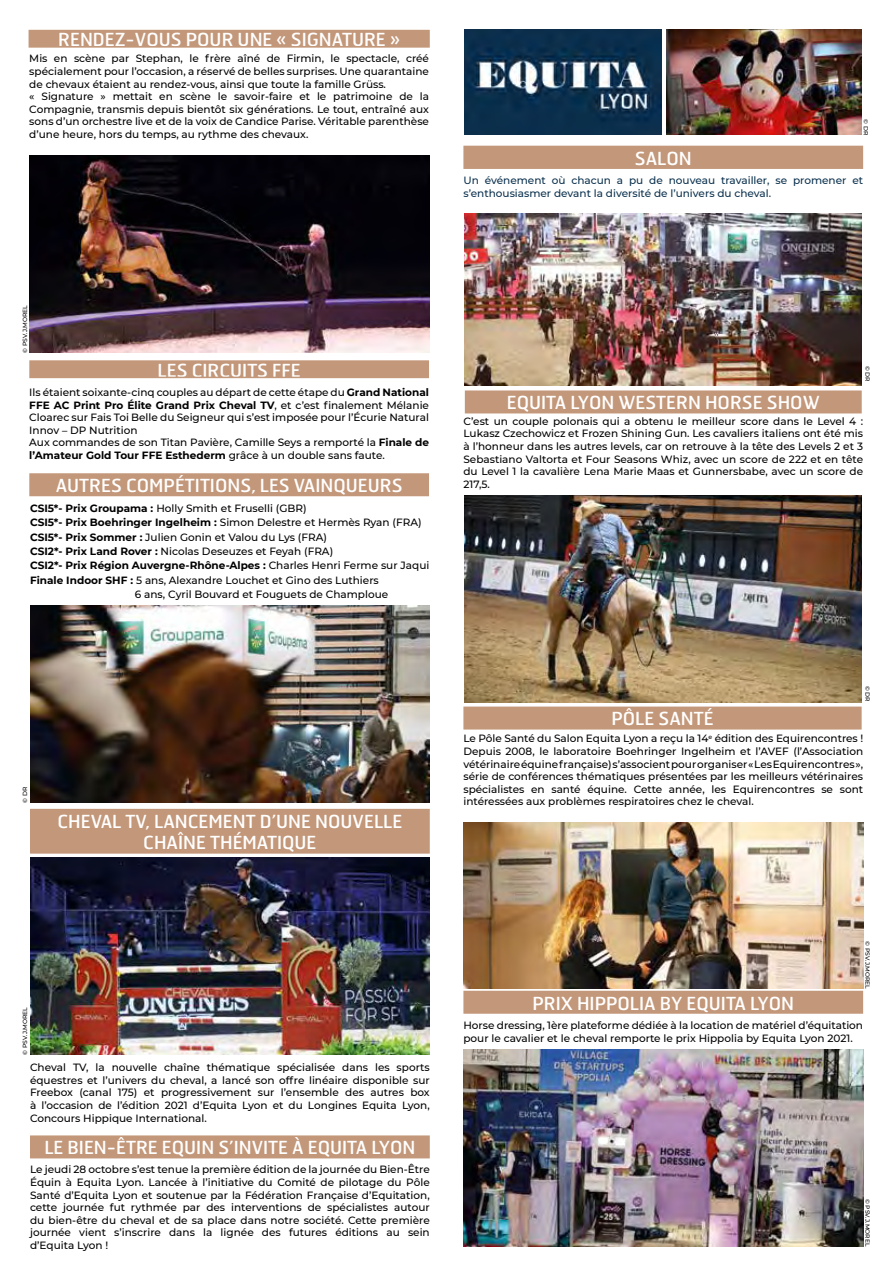
<style>
.page{position:relative;width:893px;height:1263px;background:#fff}
.page>*{position:absolute;margin:0;border:0;box-sizing:border-box;transform-origin:0 0}
.t1{font:18px/21.6px "Hermes";color:#fff;text-align:center}
.t2{font:500 10.5px/12.6px "Montserrat";color:#000;text-align:justify}
.t3{font:700 10.5px "Montserrat";color:#000}
.t4{font:500 10.5px/12.6px "Montserrat";color:#0b314e}
.t5{font:500 6px "Montserrat";color:#000}
.s1{font-weight:700}
.s2{font-weight:500}
</style>
<div class="page">
<img style="left:29px;top:156px;width:400px;height:197px">
<img style="left:465px;top:495px;width:397px;height:208px">
<div style="left:30px;top:361px;width:398px;height:16px;background:#c39779"></div>
<div style="left:29px;top:360px;width:400px;height:18px;border:2px solid #c39779"></div>
<div style="left:29px;top:31px;width:400px;height:16px;background:#c39779"></div>
<div style="left:29px;top:30px;width:401px;height:18px;border:2px solid #c39779"></div>
<div style="left:466px;top:391px;width:395px;height:22px;background:#c39779"></div>
<div style="left:465px;top:390px;width:397px;height:23px;border:2px solid #c39779"></div>
<div style="left:30px;top:474px;width:398px;height:21px;background:#c39779"></div>
<div style="left:29px;top:473px;width:400px;height:23px;border:2px solid #c39779"></div>
<div style="left:464px;top:991px;width:398px;height:22px;background:#c39779"></div>
<div style="left:463px;top:991px;width:400px;height:23px;border:2px solid #c39779"></div>
<div style="left:464px;top:707px;width:397px;height:22px;background:#c39779"></div>
<div style="left:463px;top:706px;width:399px;height:23px;border:2px solid #c39779"></div>
<img style="left:30px;top:606px;width:400px;height:197px">
<img style="left:465px;top:30px;width:196px;height:105px">
<img style="left:667px;top:30px;width:194px;height:105px">
<div style="left:31px;top:1136px;width:398px;height:22px;background:#c39779"></div>
<div style="left:30px;top:1135px;width:400px;height:23px;border:2px solid #c39779"></div>
<img style="left:30px;top:858px;width:399px;height:197px">
<div style="left:31px;top:809px;width:398px;height:44px;background:#c39779"></div>
<div style="left:30px;top:809px;width:400px;height:45px;border:2px solid #c39779"></div>
<img style="left:463px;top:1049px;width:400px;height:197px">
<img style="left:463px;top:822px;width:400px;height:167px">
<div style="left:464px;top:146px;width:398px;height:22px;background:#c39779"></div>
<div style="left:463px;top:146px;width:400px;height:23px;border:2px solid #c39779"></div>
<img style="left:465px;top:214px;width:396px;height:172px">
<h1 class="t1" style="left:58px;top:28px;width:343px">RENDEZ-VOUS POUR UNE « SIGNATURE »</h1>
<p class="t2" style="left:29px;top:52px;width:401px;text-align:left">Mis en scène par Stephan, le frère aîné de Firmin, le spectacle, créé spécialement pour l’occasion, a réservé de belles surprises. Une quarantaine de chevaux étaient au rendez-vous, ainsi que toute la famille Grüss.<br>« Signature » mettait en scène le savoir-faire et le patrimoine de la Compagnie, transmis depuis bientôt six générations. Le tout, entraîné aux sons d’un orchestre live et de la voix de Candice Parise. Véritable parenthèse d’une heure, hors du temps, au rythme des chevaux.</p>
<p class="t5" style="left:870px;top:119px;width:17px;rotate:90deg">© DR</p>
<h1 class="t1" style="left:635px;top:147px;width:59px">SALON</h1>
<p class="t4" style="left:463px;top:174px;width:401px">Un événement où chacun a pu de nouveau travailler, se promener et s’enthousiasmer devant la diversité de l’univers du cheval.</p>
<p class="t5" style="left:21px;top:353px;width:49px;rotate:-90deg">© PSV.J.MOREL</p>
<h1 class="t1" style="left:158px;top:359px;width:145px">LES CIRCUITS FFE</h1>
<p class="t2" style="left:29px;top:386px;width:401px;text-align:left">Ils étaient soixante-cinq couples au départ de cette étape du <span class="s1">Grand National FFE AC Print Pro Élite Grand Prix Cheval TV</span>, et c’est finalement Mélanie Cloarec sur Fais Toi Belle du Seigneur qui s’est imposée pour l’Écurie Natural Innov – DP Nutrition<br>Aux commandes de son Titan Pavière, Camille Seys a remporté la <span class="s1">Finale de l’Amateur Gold Tour FFE Esthederm</span> grâce à un double sans faute.</p>
<p class="t5" style="left:872px;top:366px;width:17px;rotate:90deg">© DR</p>
<h1 class="t1" style="left:507px;top:391px;width:314px">EQUITA LYON WESTERN HORSE SHOW</h1>
<p class="t2" style="left:463px;top:414px;width:401px">C’est un couple polonais qui a obtenu le meilleur score dans le Level 4 :<br>Lukasz Czechowicz et Frozen Shining Gun. Les cavaliers italiens ont été mis à l’honneur dans les autres levels, car on retrouve à la tête des Levels 2 et 3<br>Sebastiano Valtorta et Four Seasons Whiz, avec un score de 222 et en tête du Level 1 la cavalière Lena Marie Maas et Gunnersbabe, avec un score de</p>
<h1 class="t1" style="left:56px;top:474px;width:348px">AUTRES COMPÉTITIONS, LES VAINQUEURS</h1>
<p class="t2" style="left:463px;top:477px;width:28px">217,5.</p>
<p class="t2" style="left:30px;top:501px;width:278px"><span class="s1">CSI5*- Prix Groupama :</span> Holly Smith et Fruselli (GBR)</p>
<p class="t3" style="left:30px;top:515px;width:393px">CSI5*- Prix Boehringer Ingelheim : <span class="s2">Simon Delestre et Hermès Ryan (FRA)</span></p>
<p class="t2" style="left:30px;top:530px;width:298px"><span class="s1">CSI5*- Prix Sommer :</span> Julien Gonin et Valou du Lys (FRA)</p>
<p class="t2" style="left:30px;top:544px;width:305px"><span class="s1">CSI2*- Prix Land Rover :</span> Nicolas Deseuzes et Feyah (FRA)</p>
<p class="t3" style="left:30px;top:558px;width:401px">CSI2*- Prix Région Auvergne-Rhône-Alpes : <span class="s2">Charles Henri Ferme sur Jaqui</span></p>
<p class="t2" style="left:30px;top:573px;width:350px"><span class="s1">Finale Indoor SHF :</span> 5 ans, Alexandre Louchet et Gino des Luthiers</p>
<p class="t2" style="left:135px;top:588px;width:255px">6 ans, Cyril Bouvard et Fouguets de Champloue</p>
<p class="t5" style="left:21px;top:803px;width:17px;rotate:-90deg">© DR</p>
<h1 class="t1" style="left:57px;top:810px;width:346px">CHEVAL TV, LANCEMENT D’UNE NOUVELLE<br>CHAÎNE THÉMATIQUE</h1>
<p class="t5" style="left:872px;top:686px;width:17px;rotate:90deg">© DR</p>
<h1 class="t1" style="left:611px;top:707px;width:104px">PÔLE SANTÉ</h1>
<p class="t2" style="left:463px;top:732px;width:401px">Le Pôle Santé du Salon Equita Lyon a reçu la 14<sup>e</sup> édition des Equirencontres !<br>Depuis 2008, le laboratoire Boehringer Ingelheim et l’AVEF (l’Association vétérinaire équine française) s’associent pour organiser « Les Equirencontres », série de conférences thématiques présentées par les meilleurs vétérinaires spécialistes en santé équine. Cette année, les Equirencontres se sont intéressées aux problèmes respiratoires chez le cheval.</p>
<p class="t5" style="left:21px;top:1055px;width:49px;rotate:-90deg">© PSV.J.MOREL</p>
<p class="t2" style="left:30px;top:1061px;width:401px">Cheval TV, la nouvelle chaîne thématique spécialisée dans les sports équestres et l’univers du cheval, a lancé son offre linéaire disponible sur Freebox (canal 175) et progressivement sur l’ensemble des autres box à l’occasion de l’édition 2021 d’Equita Lyon et du Longines Equita Lyon, Concours Hippique International.</p>
<h1 class="t1" style="left:44px;top:1136px;width:372px">LE BIEN-ÊTRE EQUIN S’INVITE À EQUITA LYON</h1>
<p class="t2" style="left:30px;top:1163px;width:401px">Le jeudi 28 octobre s’est tenue la première édition de la journée du Bien-Être Équin à Equita Lyon. Lancée à l’initiative du Comité de pilotage du Pôle Santé d’Equita Lyon et soutenue par la Fédération Française d’Equitation, cette journée fut rythmée par des interventions de spécialistes autour du bien-être du cheval et de sa place dans notre société. Cette première journée vient s’inscrire dans la lignée des futures éditions au sein d’Equita Lyon !</p>
<h1 class="t1" style="left:532px;top:992px;width:263px">PRIX HIPPOLIA BY EQUITA LYON</h1>
<p class="t5" style="left:872px;top:941px;width:49px;rotate:90deg">© PSV.J.MOREL</p>
<p class="t2" style="left:463px;top:1019px;width:401px">Horse dressing, 1ère plateforme dédiée à la location de matériel d’équitation pour le cavalier et le cheval remporte le prix Hippolia by Equita Lyon 2021.</p>
<p class="t5" style="left:872px;top:1199px;width:49px;rotate:90deg">© PSV.J.MOREL</p>
</div>
